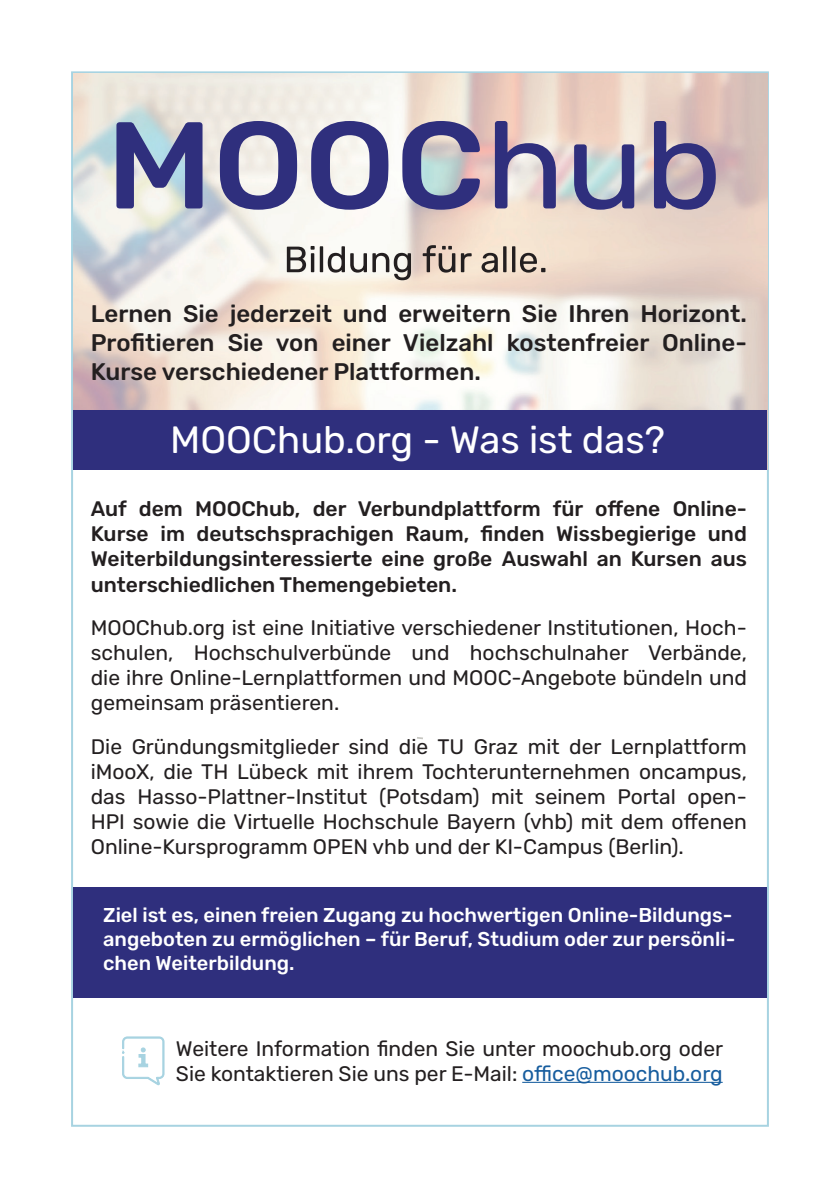
<style>
.page{position:relative;width:840px;height:1191px;background:#fff}
.page>*{position:absolute;margin:0;border:0;box-sizing:border-box;transform-origin:0 0}
.t1{font:500 123.2px "Rubik";color:#2f2f7d;scale:1.07 1}
.t2{font:38px "Rubik";color:#fff}
.t3{font:500 24px/28.8px "Rubik";color:#231f20;text-align:justify}
.t4{font:21px/25.2px "Rubik";color:#231f20;text-align:justify}
.t5{font:500 21px/25.2px "Rubik";color:#231f20;text-align:justify}
.t6{font:500 20px/24px "Rubik";color:#fff}
.s1{font-weight:400}
.s2{color:#175d9e}
</style>
<div class="page">
<div style="left:71px;top:71px;width:697px;height:1055px;background:#fff;border:2px solid #a7d3e1"></div>
<img style="left:73px;top:73px;width:693px;height:337px">
<svg style="left:417px;top:737px;width:6px;height:2px"></svg>
<div style="left:73px;top:410px;width:693px;height:60px;background:#2f2f7d"></div>
<div style="left:73px;top:887px;width:693px;height:110px;background:#2f2f7d"></div>
<svg style="left:287px;top:246px;width:124px;height:34px"></svg>
<svg style="left:422px;top:245px;width:49px;height:27px"></svg>
<svg style="left:481px;top:253px;width:16px;height:19px"></svg>
<svg style="left:503px;top:246px;width:42px;height:26px"></svg>
<hr style="left:522px;top:1081px;width:200px;height:1px;background:#175d9e">
<svg style="left:122px;top:1036px;width:43px;height:50px"></svg>
<h1 class="t1" style="left:106px;top:95px;width:577px">MOOC<span class="s1">hub</span></h1>
<p class="t3" style="left:91px;top:300px;width:657px">Lernen Sie jederzeit und erweitern Sie Ihren Horizont.<br>Profitieren Sie von einer Vielzahl kostenfreier Online-Kurse verschiedener Plattformen.</p>
<p class="t2" style="left:170px;top:418px;width:496px">MOOChub.org - Was ist das?</p>
<p class="t5" style="left:91px;top:496px;width:657px">Auf dem MOOChub, der Verbundplattform für offene Online-Kurse im deutschsprachigen Raum, finden Wissbegierige und Weiterbildungsinteressierte eine große Auswahl an Kursen aus unterschiedlichen Themengebieten.</p>
<p class="t4" style="left:91px;top:615px;width:657px">MOOChub.org ist eine Initiative verschiedener Institutionen, Hoch&shy;schulen, Hochschulverbünde und hochschulnaher Verbände, die ihre Online-Lernplattformen und MOOC-Angebote bündeln und gemeinsam präsentieren.</p>
<p class="t4" style="left:91px;top:734px;width:657px">Die Gründungsmitglieder sind die TU Graz mit der Lernplattform iMooX, die TH Lübeck mit ihrem Tochterunternehmen oncampus, das Hasso-Plattner-Institut (Potsdam) mit seinem Portal open-HPI sowie die Virtuelle Hochschule Bayern (vhb) mit dem offenen Online-Kursprogramm OPEN vhb und der KI-Campus (Berlin).</p>
<p class="t6" style="left:103px;top:903px;width:633px">Ziel ist es, einen freien Zugang zu hochwertigen Online-Bildungs&shy;angeboten zu ermöglichen – für Beruf, Studium oder zur persönli&shy;chen Weiterbildung.</p>
<p class="t4" style="left:176px;top:1036px;width:548px">Weitere Information finden Sie unter moochub.org oder<br>Sie kontaktieren Sie uns per E-Mail: <span class="s2">office@moochub.org</span></p>
</div>
